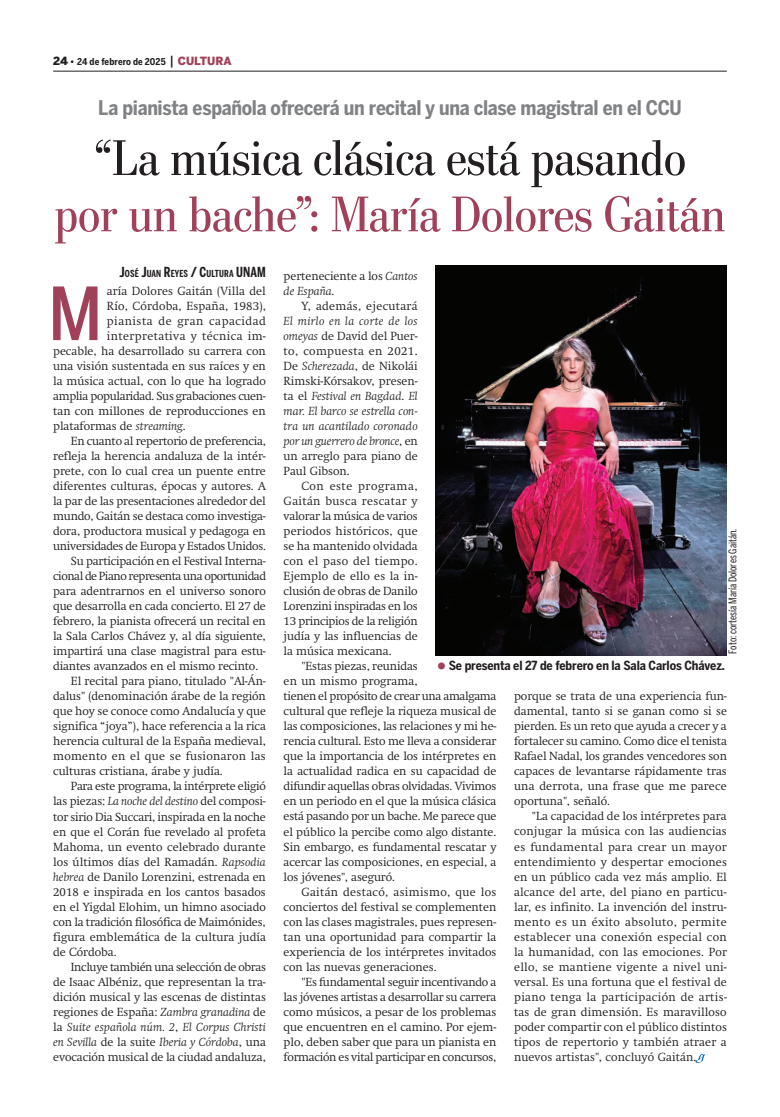
<style>
.page{position:relative;width:780px;height:1117px;background:#fff}
.page>*{position:absolute;margin:0;border:0;box-sizing:border-box;transform-origin:0 0}
.t1{font:500 72.38px "Benton Sans Cond";color:#a04059}
.t2{font:50px "Stilson";color:#a04059}
.t3{font:50px "Stilson";color:#231f20}
.t4{font:700 20px "Benton Sans Cond";letter-spacing:-.015em;color:#808285}
.t5{font:700 12.5px "Benton Sans Cond";letter-spacing:-.01em;color:#231f20}
.t6{font:300 11.62px/15px "Swift";color:#231f20;text-align:justify}
.t7{font:italic 300 11.62px/15px "Swift";letter-spacing:.01em;color:#231f20;text-align:justify}
.t8{font:300 11.62px "Swift";letter-spacing:-.02em;color:#231f20}
.t9{font:300 11.62px "Swift";letter-spacing:-.025em;color:#231f20}
.t10{font:300 11.62px "Swift";letter-spacing:.025em;color:#231f20}
.t11{font:300 11.62px "Swift";letter-spacing:-.035em;color:#231f20}
.t12{font:300 11.62px "Swift";letter-spacing:.035em;color:#231f20}
.t13{font:300 11.62px "Swift";letter-spacing:.045em;color:#231f20}
.t14{font:10.62px "Benton Sans Comp";color:#231f20}
.t15{font:700 9.62px "Benton Sans Comp";letter-spacing:.01em;color:#231f20}
.t16{font:700 9.38px "Benton Sans Cond";letter-spacing:.01em;color:#231f20}
.s1{font-family:"Benton Sans";font-weight:900;font-size:11.25px}
.s2{font-family:"Benton Sans";font-weight:900}
.s3{font-weight:500;font-size:12.5px}
.s4{font-family:"Benton Sans";font-weight:900;font-size:11.25px;color:#a04059}
.s5{font-size:13.75px}
.s6{font-style:italic}
.s7{font-style:normal}
</style>
<div class="page">
<hr style="left:53px;top:71px;width:673px;height:1px;background:#231f20">
<img style="left:435px;top:265px;width:291px;height:390px">
<svg style="left:695px;top:1054px;width:10px;height:8px"></svg>
<p class="t16" style="left:53px;top:56px;width:180px"><span class="s1">24</span> <span class="s2">•</span> 24 de febrero de 2025 <span class="s3">|</span> <span class="s4">CULTURA</span></p>
<h3 class="t4" style="left:98px;top:96px;width:585px">La pianista española ofrecerá un recital y una clase magistral en el CCU</h3>
<h2 class="t3" style="left:94px;top:129px;width:593px">“La música clásica está pasando</h2>
<h2 class="t2" style="left:55px;top:185px;width:672px">por un bache”: María Dolores Gaitán</h2>
<p class="t15" style="left:120px;top:268px;width:148px"><span class="s5">J</span>OSÉ <span class="s5">J</span>UAN <span class="s5">R</span>EYES <span class="s5">/ C</span>ULTURA <span class="s5">UNAM</span></p>
<h1 class="t1" style="left:48px;top:271px;width:56px">M</h1>
<p class="t6" style="left:107px;top:283px;width:160px">aría Dolores Gaitán (Villa del</p>
<p class="t6" style="left:107px;top:298px;width:160px">Río, Córdoba, España, 1983),</p>
<p class="t13" style="left:107px;top:314px;width:160px">pianista de gran capacidad</p>
<p class="t12" style="left:107px;top:329px;width:160px">interpretativa y técnica im-</p>
<p class="t6" style="left:53px;top:343px;width:214px">pecable, ha desarrollado su carrera con</p>
<p class="t6" style="left:53px;top:358px;width:214px">una visión sustentada en sus raíces y en</p>
<p class="t6" style="left:53px;top:373px;width:214px">la música actual, con lo que ha logrado</p>
<p class="t9" style="left:53px;top:389px;width:214px">amplia popularidad. Sus grabaciones cuen-</p>
<p class="t6" style="left:53px;top:403px;width:214px">tan con millones de reproducciones en</p>
<p class="t6" style="left:53px;top:418px;width:134px">plataformas de <span class="s6">streaming</span>.</p>
<p class="t8" style="left:71px;top:434px;width:196px">En cuanto al repertorio de preferencia,</p>
<p class="t6" style="left:53px;top:448px;width:214px">refleja la herencia andaluza de la intér-</p>
<p class="t6" style="left:53px;top:463px;width:214px">prete, con lo cual crea un puente entre</p>
<p class="t6" style="left:53px;top:478px;width:214px">diferentes culturas, épocas y autores. A</p>
<p class="t6" style="left:53px;top:493px;width:214px">la par de las presentaciones alrededor del</p>
<p class="t6" style="left:53px;top:508px;width:214px">mundo, Gaitán se destaca como investiga-</p>
<p class="t6" style="left:53px;top:523px;width:214px">dora, productora musical y pedagoga en</p>
<p class="t8" style="left:53px;top:539px;width:214px">universidades de Europa y Estados Unidos.</p>
<p class="t6" style="left:71px;top:553px;width:196px">Su participación en el Festival Interna-</p>
<p class="t11" style="left:53px;top:569px;width:214px">cional de Piano representa una oportunidad</p>
<p class="t6" style="left:53px;top:583px;width:214px">para adentrarnos en el universo sonoro</p>
<p class="t6" style="left:53px;top:598px;width:214px">que desarrolla en cada concierto. El 27 de</p>
<p class="t6" style="left:53px;top:613px;width:214px">febrero, la pianista ofrecerá un recital en</p>
<p class="t6" style="left:53px;top:628px;width:214px">la Sala Carlos Chávez y, al día siguiente,</p>
<p class="t6" style="left:53px;top:643px;width:214px">impartirá una clase magistral para estu-</p>
<p class="t6" style="left:53px;top:658px;width:206px">diantes avanzados en el mismo recinto.</p>
<p class="t6" style="left:71px;top:673px;width:196px">El recital para piano, titulado "Al-Án-</p>
<p class="t6" style="left:53px;top:688px;width:214px">dalus" (denominación árabe de la región</p>
<p class="t6" style="left:53px;top:703px;width:214px">que hoy se conoce como Andalucía y que</p>
<p class="t6" style="left:53px;top:718px;width:214px">significa “joya”), hace referencia a la rica</p>
<p class="t6" style="left:53px;top:733px;width:214px">herencia cultural de la España medieval,</p>
<p class="t10" style="left:53px;top:749px;width:214px">momento en el que se fusionaron las</p>
<p class="t6" style="left:53px;top:763px;width:171px">culturas cristiana, árabe y judía.</p>
<p class="t8" style="left:71px;top:779px;width:197px">Para este programa, la intérprete eligió</p>
<p class="t6" style="left:53px;top:793px;width:214px">las piezas: <span class="s6">La noche del destino</span> del composi-</p>
<p class="t6" style="left:53px;top:808px;width:214px">tor sirio Dia Succari, inspirada en la noche</p>
<p class="t6" style="left:53px;top:823px;width:214px">en que el Corán fue revelado al profeta</p>
<p class="t6" style="left:53px;top:838px;width:214px">Mahoma, un evento celebrado durante</p>
<p class="t6" style="left:53px;top:853px;width:214px">los últimos días del Ramadán. <span class="s6">Rapsodia</span></p>
<p class="t6" style="left:53px;top:868px;width:214px"><span class="s6">hebrea</span> de Danilo Lorenzini, estrenada en</p>
<p class="t6" style="left:53px;top:883px;width:214px">2018 e inspirada en los cantos basados</p>
<p class="t6" style="left:53px;top:898px;width:214px">en el Yigdal Elohim, un himno asociado</p>
<p class="t6" style="left:53px;top:913px;width:214px">con la tradición filosófica de Maimónides,</p>
<p class="t6" style="left:53px;top:928px;width:214px">figura emblemática de la cultura judía</p>
<p class="t6" style="left:53px;top:943px;width:65px">de Córdoba.</p>
<p class="t9" style="left:71px;top:959px;width:196px">Incluye también una selección de obras</p>
<p class="t6" style="left:53px;top:973px;width:214px">de Isaac Albéniz, que representan la tra-</p>
<p class="t6" style="left:53px;top:988px;width:214px">dición musical y las escenas de distintas</p>
<p class="t6" style="left:53px;top:1003px;width:214px">regiones de España: <span class="s6">Zambra granadina</span> de</p>
<p class="t7" style="left:53px;top:1018px;width:214px"><span class="s7">la</span> Suite española núm. 2<span class="s7">,</span> El Corpus Christi</p>
<p class="t7" style="left:53px;top:1033px;width:214px">en Sevilla <span class="s7">de la suite</span> Iberia y Córdoba<span class="s7">, una</span></p>
<p class="t6" style="left:53px;top:1048px;width:214px">evocación musical de la ciudad andaluza,</p>
<p class="t6" style="left:283px;top:268px;width:135px">perteneciente a los <span class="s6">Cantos de España</span>.</p>
<p class="t10" style="left:301px;top:299px;width:118px">Y, además, ejecutará</p>
<p class="t7" style="left:283px;top:313px;width:136px">El mirlo en la corte de los omeyas <span class="s7">de David del Puer&shy;to, compuesta en 2021.<br>De</span> Scherezada<span class="s7">, de Nikolái Rimski-Kórsakov, presen&shy;ta el</span> Festival en Bagdad<span class="s7">.</span> El mar. El barco se estrella con&shy;tra un acantilado coronado por un guerrero de bronce<span class="s7">, en un arreglo para piano de Paul Gibson.</span></p>
<p class="t6" style="left:283px;top:478px;width:135px;text-indent:18px">Con este programa, Gaitán busca rescatar y valorar la música de varios periodos históricos, que se ha mantenido olvidada con el paso del tiempo.<br>Ejemplo de ello es la in&shy;clusión de obras de Danilo Lorenzini inspiradas en los 13 principios de la religión judía y las influencias de la música mexicana.</p>
<p class="t6" style="left:283px;top:658px;width:214px;text-align:left;text-indent:18px">"Estas piezas, reunidas<br>en un mismo programa,<br>tienen el propósito de crear una amalgama cultural que refleje la riqueza musical de las composiciones, las relaciones y mi he&shy;rencia cultural. Esto me lleva a considerar que la importancia de los intérpretes en la actualidad radica en su capacidad de difundir aquellas obras olvidadas. Vivimos en un periodo en el que la música clásica está pasando por un bache. Me parece que el público la percibe como algo distante.<br>Sin embargo, es fundamental rescatar y acercar las composiciones, en especial, a los jóvenes", aseguró.</p>
<p class="t6" style="left:283px;top:883px;width:214px;text-indent:18px">Gaitán destacó, asimismo, que los conciertos del festival se complementen con las clases magistrales, pues represen&shy;tan una oportunidad para compartir la experiencia de los intérpretes invitados con las nuevas generaciones.</p>
<p class="t6" style="left:283px;top:973px;width:214px;text-indent:18px">"Es fundamental seguir incentivando a las jóvenes artistas a desarrollar su carrera como músicos, a pesar de los problemas que encuentren en el camino. Por ejem&shy;plo, deben saber que para un pianista en formación es vital participar en concursos,</p>
<p class="t14" style="left:726px;top:653px;width:127px;rotate:-90deg">Foto: cortesía María Dolores Gaitán.</p>
<p class="t5" style="left:448px;top:658px;width:277px">Se presenta el 27 de febrero en la Sala Carlos Chávez.</p>
<p class="t6" style="left:514px;top:688px;width:214px">porque se trata de una experiencia fun&shy;damental, tanto si se ganan como si se pierden. Es un reto que ayuda a crecer y a fortalecer su camino. Como dice el tenista Rafael Nadal, los grandes vencedores son capaces de levantarse rápidamente tras una derrota, una frase que me parece oportuna", señaló.</p>
<p class="t6" style="left:514px;top:808px;width:214px;text-indent:18px">"La capacidad de los intérpretes para conjugar la música con las audiencias es fundamental para crear un mayor entendimiento y despertar emociones en un público cada vez más amplio. El alcance del arte, del piano en particu&shy;lar, es infinito. La invención del instru&shy;mento es un éxito absoluto, permite establecer una conexión especial con la humanidad, con las emociones. Por ello, se mantiene vigente a nivel uni&shy;versal. Es una fortuna que el festival de piano tenga la participación de artis&shy;tas de gran dimensión. Es maravilloso poder compartir con el público distintos tipos de repertorio y también atraer a nuevos artistas", concluyó Gaitán.</p>
</div>
